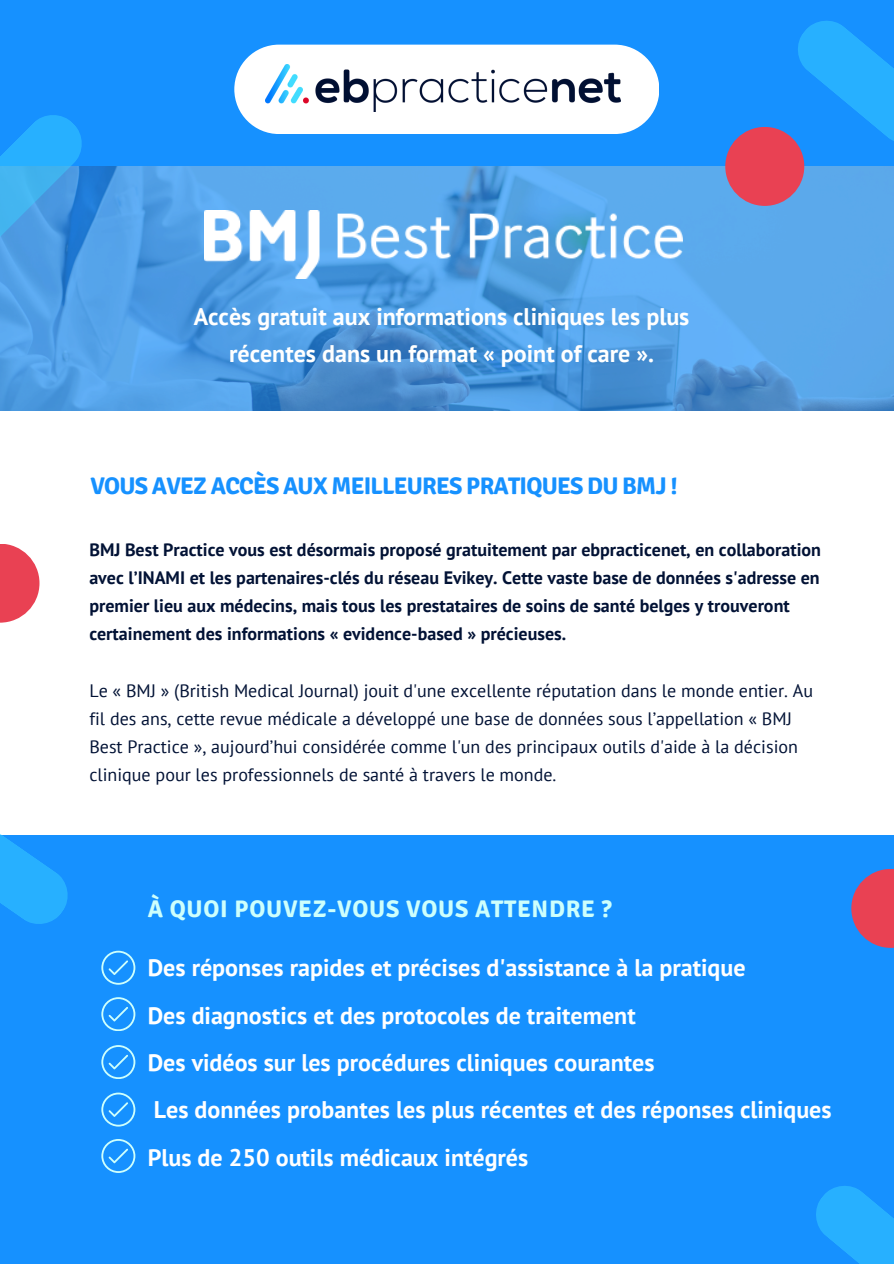
<style>
.page{position:relative;width:894px;height:1264px;background:#fff}
.page>*{position:absolute;margin:0;border:0;box-sizing:border-box;transform-origin:0 0}
.t1{font:700 24px/47.2px "PT Sans";color:#fff;text-align:center}
.t2{font:700 24px "Signika";letter-spacing:-.035em;color:#1691ff}
.t3{font:700 24px "Signika";letter-spacing:.03em;color:#cdfffc}
.t4{font:700 18px/28.2px "PT Sans";color:#021235}
.t5{font:18px/28.2px "PT Sans";color:#021235}
</style>
<div class="page">
<div style="left:0;top:0;width:893px;height:1263px;background:#1691ff"></div>
<img style="left:0;top:166px;width:893px;height:246px">
<div style="left:0;top:412px;width:893px;height:423px;background:#fff"></div>
<div style="left:234px;top:45px;width:425px;height:89px;background:#fff;border-radius:45px"></div>
<img style="left:266px;top:64px;width:354px;height:47px">
<svg style="left:0;top:115px;width:84px;height:132px;background:#35a2ee"></svg>
<svg style="left:794px;top:21px;width:99px;height:125px"></svg>
<div style="left:725px;top:127px;width:79px;height:79px;background:#e94153;border-radius:50%"></div>
<svg style="left:0;top:544px;width:39px;height:78px;fill:#e94153"></svg>
<svg style="left:0;top:834px;width:68px;height:90px"></svg>
<svg style="left:816px;top:1186px;width:77px;height:77px"></svg>
<img style="left:204px;top:210px;width:478px;height:69px">
<svg style="left:101px;top:997px;width:34px;height:33px"></svg>
<svg style="left:101px;top:1045px;width:34px;height:33px"></svg>
<svg style="left:101px;top:1092px;width:34px;height:34px"></svg>
<svg style="left:851px;top:869px;width:42px;height:78px;fill:#e94153"></svg>
<svg style="left:101px;top:950px;width:34px;height:34px"></svg>
<svg style="left:101px;top:1139px;width:34px;height:33px"></svg>
<h3 class="t1" style="left:194px;top:298px;width:497px;line-height:37.2px">Accès gratuit aux informations cliniques les plus récentes dans un format « point of care ».</h3>
<p class="t2" style="left:90px;top:471px;width:588px">VOUS AVEZ ACCÈS AUX MEILLEURES PRATIQUES DU BMJ !</p>
<h2 class="t4" style="left:89px;top:535px;width:733px">BMJ Best Practice vous est désormais proposé gratuitement par ebpracticenet, en collaboration avec l’INAMI et les partenaires-clés du réseau Evikey. Cette vaste base de données s'adresse en premier lieu aux médecins, mais tous les prestataires de soins de santé belges y trouveront certainement des informations « evidence-based » précieuses.</h2>
<h1 class="t5" style="left:89px;top:675px;width:725px">Le « BMJ » (British Medical Journal) jouit d'une excellente réputation dans le monde entier. Au fil des ans, cette revue médicale a développé une base de données sous l’appellation « BMJ Best Practice », aujourd’hui considérée comme l'un des principaux outils d'aide à la décision clinique pour les professionnels de santé à travers le monde.</h1>
<p class="t3" style="left:148px;top:894px;width:465px">À QUOI POUVEZ-VOUS VOUS ATTENDRE ?</p>
<h1 class="t1" style="left:148px;top:943px;width:685px;text-align:left">Des réponses rapides et précises d'assistance à la pratique<br>Des diagnostics et des protocoles de traitement<br>Des vidéos sur les procédures cliniques courantes<br>Les données probantes les plus récentes et des réponses cliniques</h1>
<h2 class="t1" style="left:148px;top:1132px;width:382px">Plus de 250 outils médicaux intégrés</h2>
</div>
